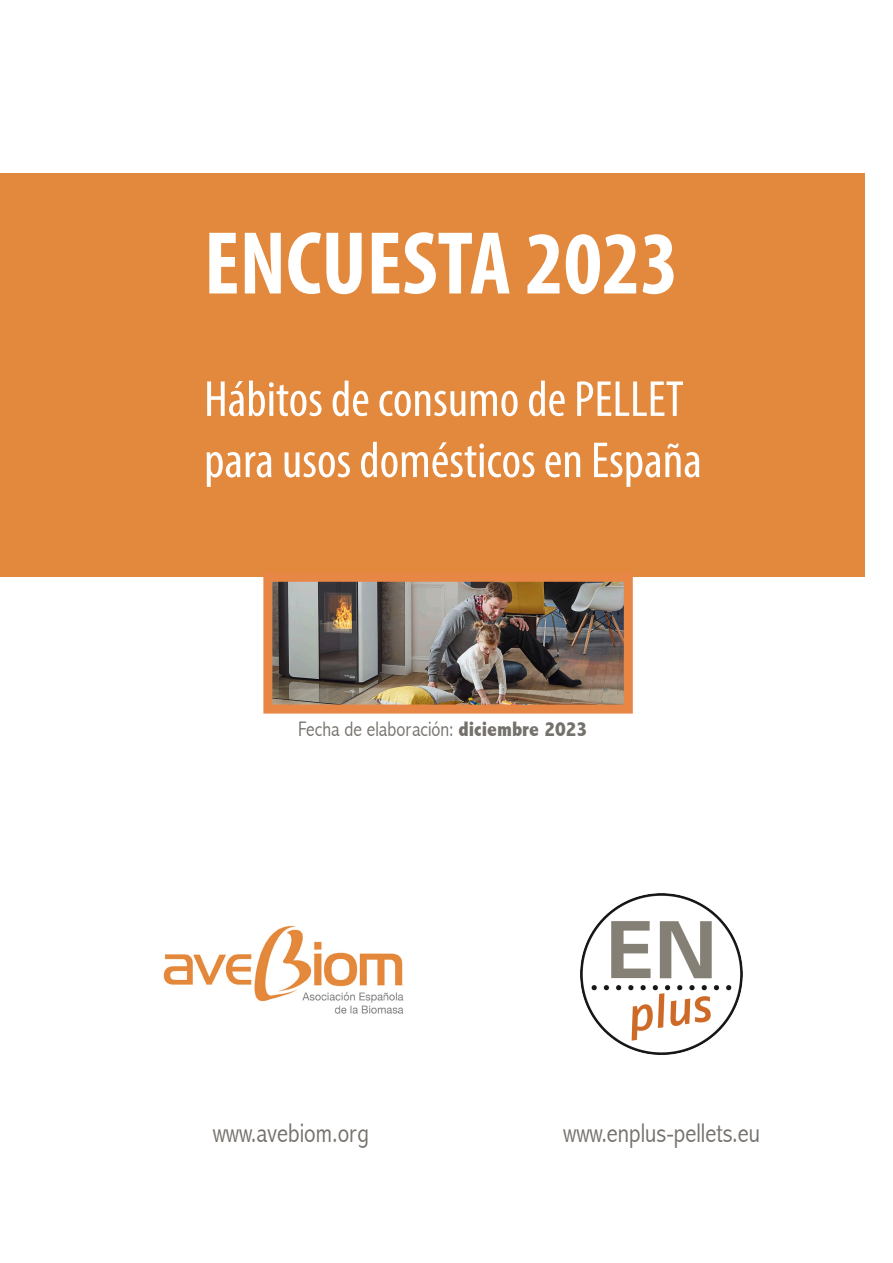
<style>
.page{position:relative;width:893px;height:1263px;background:#fff}
.page>*{position:absolute;margin:0;border:0;box-sizing:border-box;transform-origin:0 0}
.t1{font:700 condensed 90px "Myriad Pro";color:#fff}
.t2{font:condensed 51px "Myriad Pro";color:#fff}
.t3{font:300 condensed 27px "Abadi";color:#75716c}
.t4{font:300 condensed 21px "Abadi";color:#75716c}
.s1{font-weight:800}
</style>
<div class="page">
<div style="left:0;top:173px;width:864px;height:404px;background:#e3893d"></div>
<img style="left:163px;top:926px;width:241px;height:88px">
<img style="left:581px;top:893px;width:161px;height:162px">
<img style="left:273px;top:583px;width:350px;height:120px">
<div style="left:263px;top:573px;width:370px;height:140px;border:9px solid #e88745"></div>
<p class="t1" style="left:204px;top:207px;width:476px">ENCUESTA 2023</p>
<p class="t2" style="left:204px;top:368px;width:481px">Hábitos de consumo de PELLET</p>
<p class="t2" style="left:204px;top:429px;width:499px">para usos domésticos en España</p>
<p class="t4" style="left:298px;top:717px;width:291px">Fecha de elaboración: <span class="s1">diciembre 2023</span></p>
<p class="t3" style="left:213px;top:1117px;width:158px">www.avebiom.org</p>
<p class="t3" style="left:563px;top:1117px;width:198px">www.enplus-pellets.eu</p>
</div>
